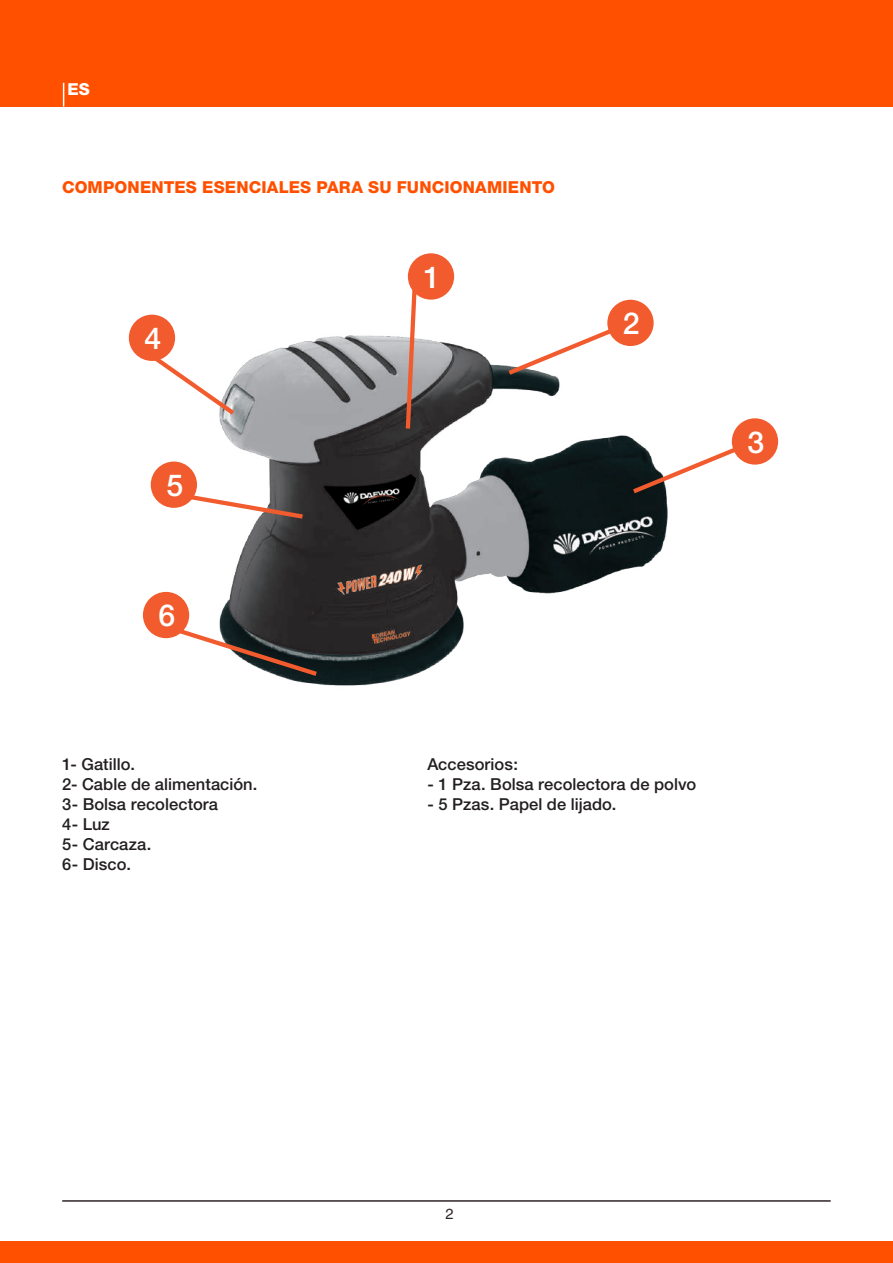
<style>
.page{position:relative;width:893px;height:1263px;background:#fff}
.page>*{position:absolute;margin:0;border:0;box-sizing:border-box;transform-origin:0 0}
.t1{font:500 30.3px "Helvetica Neue";color:#fff}
.t2{font:500 16.5px/19.8px "Helvetica Neue";letter-spacing:.005em;color:#231f20}
.t3{font:800 16.5px "Helvetica Neue";letter-spacing:.01em;color:#ff5000}
.t4{font:800 16.5px "Helvetica Neue";color:#fff}
.t5{font:14.7px "Helvetica";color:#2f2429}
</style>
<div class="page">
<div style="left:0;top:0;width:893px;height:106px;background:#ff5000"></div>
<svg style="left:63px;top:83px;width:1px;height:24px"></svg>
<div style="left:0;top:1242px;width:893px;height:21px;background:#ff5000"></div>
<hr style="left:62px;top:1200px;width:769px;height:2px;background:#2f2429">
<img style="left:219px;top:333px;width:449px;height:353px">
<svg style="left:628px;top:443px;width:109px;height:54px"></svg>
<div style="left:732px;top:418px;width:46px;height:47px;background:#f15b2d;border-radius:50%"></div>
<svg style="left:504px;top:330px;width:116px;height:48px"></svg>
<div style="left:607px;top:300px;width:47px;height:46px;background:#f15b2d;border-radius:50%"></div>
<svg style="left:145px;top:616px;width:176px;height:63px"></svg>
<div style="left:143px;top:592px;width:46px;height:46px;background:#f15b2d;border-radius:50%"></div>
<svg style="left:130px;top:338px;width:109px;height:81px"></svg>
<div style="left:129px;top:315px;width:46px;height:46px;background:#f15b2d;border-radius:50%"></div>
<svg style="left:153px;top:486px;width:154px;height:35px"></svg>
<div style="left:151px;top:462px;width:46px;height:46px;background:#f15b2d;border-radius:50%"></div>
<svg style="left:403px;top:281px;width:16px;height:152px"></svg>
<div style="left:408px;top:253px;width:46px;height:47px;background:#f15b2d;border-radius:50%"></div>
<p class="t4" style="left:68px;top:79px;width:24px">ES</p>
<p class="t3" style="left:62px;top:177px;width:494px">COMPONENTES ESENCIALES PARA SU FUNCIONAMIENTO</p>
<h1 class="t1" style="left:144px;top:320px;width:18px">4</h1>
<h1 class="t1" style="left:166px;top:467px;width:18px">5</h1>
<h1 class="t1" style="left:159px;top:597px;width:18px">6</h1>
<h1 class="t1" style="left:423px;top:259px;width:18px">1</h1>
<h1 class="t1" style="left:623px;top:305px;width:18px">2</h1>
<p class="t2" style="left:62px;top:754px;width:197px">1- Gatillo.<br>2- Cable de alimentación.<br>3- Bolsa recolectora<br>4- Luz<br>5- Carcaza.<br>6- Disco.</p>
<p class="t2" style="left:427px;top:754px;width:92px">Accesorios:</p>
<p class="t2" style="left:427px;top:774px;width:270px">- 1 Pza. Bolsa recolectora de polvo</p>
<p class="t2" style="left:427px;top:794px;width:190px">- 5 Pzas. Papel de lijado.</p>
<h1 class="t1" style="left:747px;top:424px;width:18px">3</h1>
<p class="t5" style="left:445px;top:1205px;width:10px">2</p>
</div>
